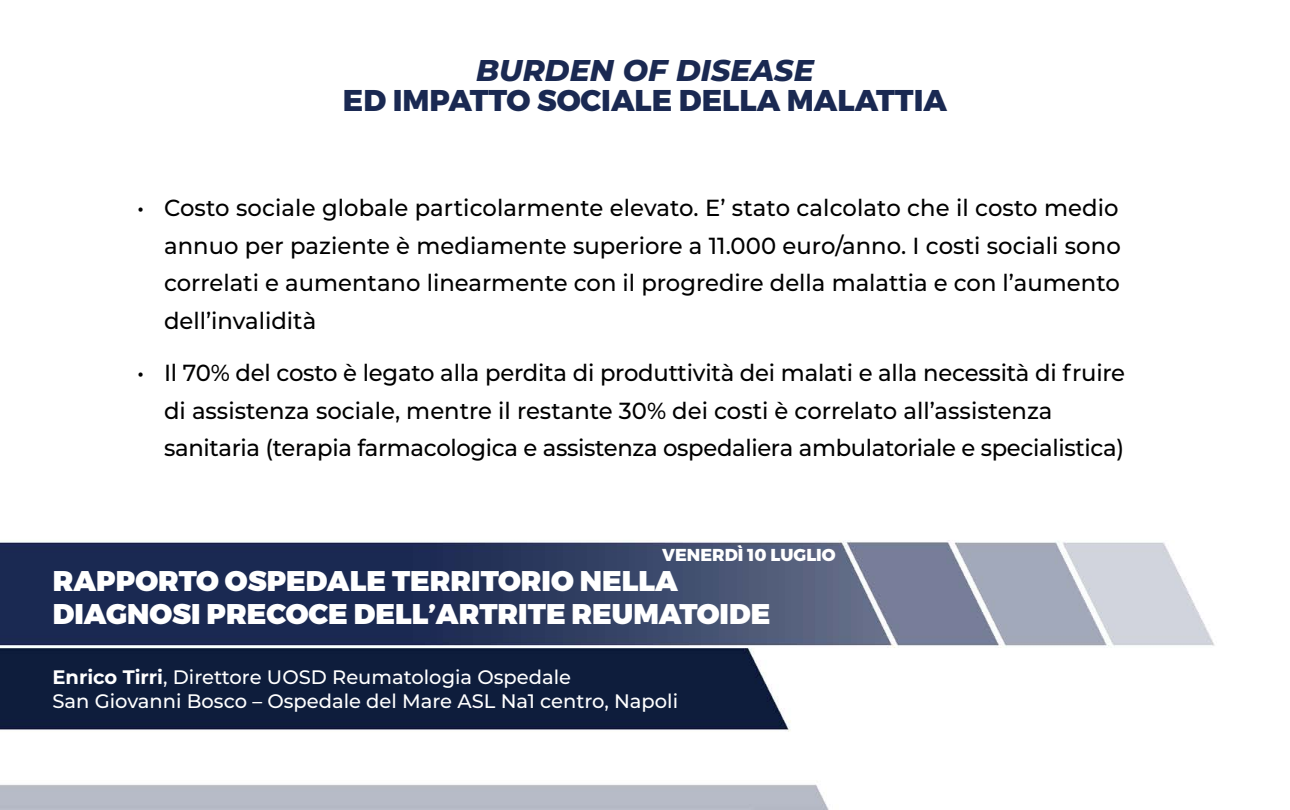
<style>
.page{position:relative;width:1290px;height:810px;background:#fff}
.page>*{position:absolute;margin:0;border:0;box-sizing:border-box;transform-origin:0 0}
.t1{font:800 30px "Montserrat";color:#1a2952}
.t2{font:italic 800 30px "Montserrat";color:#1a2952}
.t3{font:900 28.5px/33.8px "Montserrat";color:#fff}
.t4{font:500 23.25px/37.5px "Montserrat";letter-spacing:-.01em;color:#000;text-align:justify}
.t5{font:500 19.5px/23.4px "Montserrat";color:#fff}
.t6{font:800 17.25px "Montserrat";color:#fff}
.s1{font-weight:700}
</style>
<div class="page">
<img style="left:0;top:540px;width:1215px;height:270px">
<p class="t2" style="left:476px;top:48px;width:339px">BURDEN OF DISEASE</p>
<p class="t1" style="left:343px;top:82px;width:606px">ED IMPATTO SOCIALE DELLA MALATTIA</p>
<p class="t4" style="left:164px;top:189px;width:958px;text-indent:-27px">• Costo sociale globale particolarmente elevato. E’ stato calcolato che il costo medio annuo per paziente è mediamente superiore a 11.000 euro/anno. I costi sociali sono correlati e aumentano linearmente con il progredire della malattia e con l’aumento dell’invalidità</p>
<p class="t4" style="left:164px;top:354px;width:963px;text-align:left;text-indent:-27px">• Il 70% del costo è legato alla perdita di produttività dei malati e alla necessità di fruire di assistenza sociale, mentre il restante 30% dei costi è correlato all’assistenza sanitaria (terapia farmacologica e assistenza ospedaliera ambulatoriale e specialistica)</p>
<p class="t6" style="left:662px;top:544px;width:175px">VENERDÌ 10 LUGLIO</p>
<p class="t3" style="left:53px;top:565px;width:719px">RAPPORTO OSPEDALE TERRITORIO NELLA<br>DIAGNOSI PRECOCE DELL’ARTRITE REUMATOIDE</p>
<p class="t5" style="left:52px;top:665px;width:627px"><span class="s1">Enrico Tirri</span>, Direttore UOSD Reumatologia Ospedale<br>San Giovanni Bosco – Ospedale del Mare ASL Na1 centro, Napoli</p>
</div>
